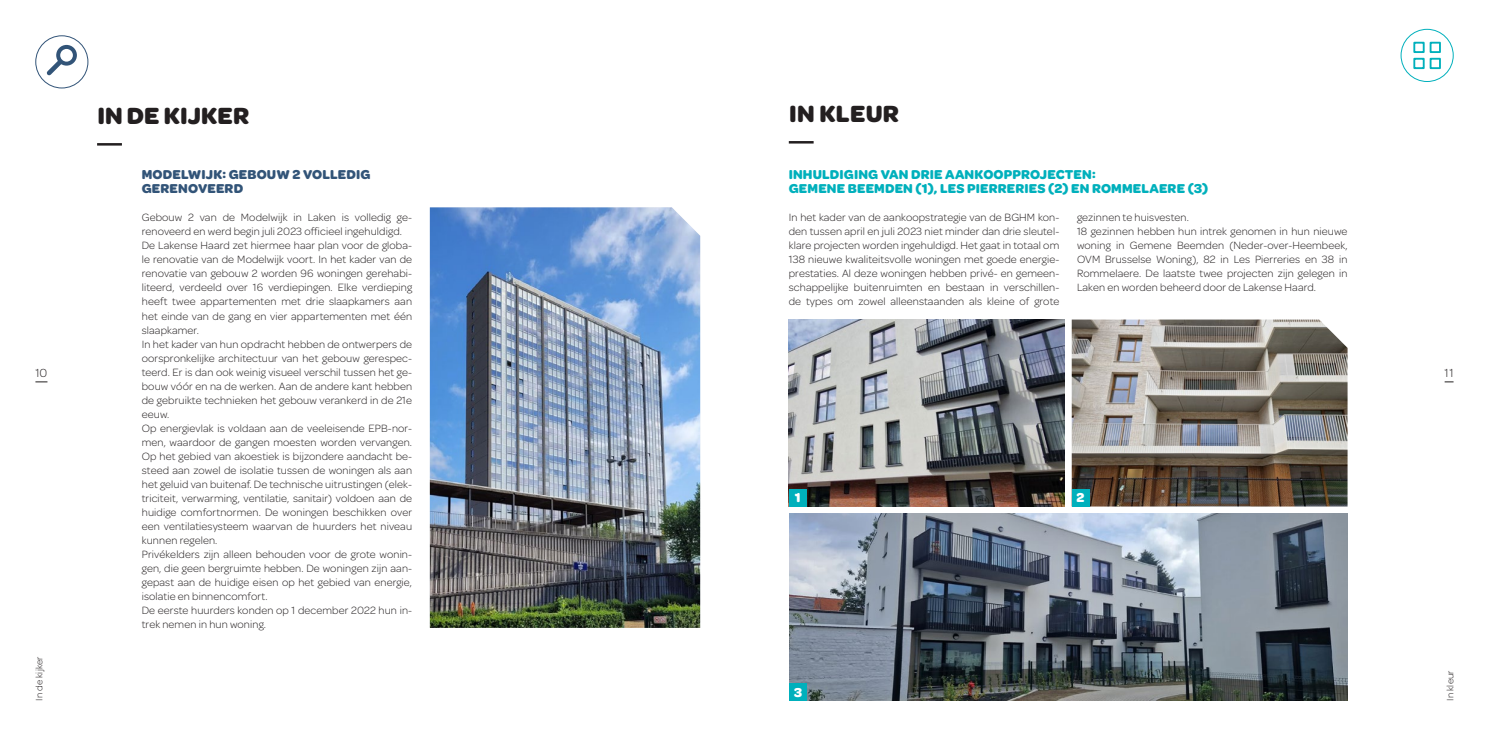
<style>
.page{position:relative;width:1489px;height:745px;background:#fff}
.page>*{position:absolute;margin:0;border:0;box-sizing:border-box;transform-origin:0 0}
.t1{font:700 25px "Omnes";color:#231f20}
.t2{font:700 13.75px/14px "Omnes";letter-spacing:.01em;color:#00b0bc}
.t3{font:700 13.75px/14px "Omnes";letter-spacing:.01em;color:#325478}
.t4{font:700 13.75px "Omnes";color:#fff}
.t5{font:300 12.5px "Omnes";color:#231f20}
.t6{font:300 11.25px/14px "Omnes";letter-spacing:.01em;color:#231f20}
.t7{font:300 10px "Omnes";letter-spacing:.01em;color:#231f20}
</style>
<div class="page">
<svg style="left:35px;top:381px;width:12px;height:1px"></svg>
<div style="left:1400px;top:29px;width:53px;height:53px;border:1px solid #00b0bc;border-radius:50%"></div>
<div style="left:1413px;top:42px;width:11px;height:11px;border:2px solid #00b0bc"></div>
<div style="left:1429px;top:42px;width:11px;height:11px;border:2px solid #00b0bc"></div>
<div style="left:1429px;top:58px;width:11px;height:11px;border:2px solid #00b0bc"></div>
<div style="left:1413px;top:58px;width:11px;height:11px;border:2px solid #00b0bc"></div>
<hr style="left:788px;top:141px;width:25px;height:2px;background:#231f20">
<div style="left:35px;top:35px;width:53px;height:53px;border:1px solid #325478;border-radius:50%"></div>
<div style="left:56px;top:45px;width:21px;height:21px;background:#325478;border-radius:50%"></div>
<svg style="left:46px;top:53px;width:23px;height:23px"></svg>
<div style="left:60px;top:49px;width:13px;height:13px;background:#fff;border-radius:50%"></div>
<hr style="left:97px;top:143px;width:25px;height:2px;background:#231f20">
<img style="left:430px;top:207px;width:270px;height:420px">
<img style="left:1071px;top:319px;width:276px;height:187px">
<img style="left:788px;top:319px;width:276px;height:187px">
<img style="left:789px;top:513px;width:558px;height:187px">
<div style="left:788px;top:488px;width:18px;height:18px;background:#00b0bc"></div>
<div style="left:789px;top:682px;width:17px;height:18px;background:#00b0bc"></div>
<div style="left:1071px;top:488px;width:18px;height:18px;background:#00b0bc"></div>
<h1 class="t1" style="left:97px;top:97px;width:153px">IN DE KIJKER</h1>
<h1 class="t1" style="left:789px;top:95px;width:111px">IN KLEUR</h1>
<p class="t3" style="left:142px;top:167px;width:230px">MODELWIJK: GEBOUW 2 VOLLEDIG<br>GERENOVEERD</p>
<p class="t6" style="left:142px;top:210px;width:272px">Gebouw 2 van de Modelwijk in Laken is volledig ge&shy;renoveerd en werd begin juli 2023 officieel ingehuldigd.<br>De Lakense Haard zet hiermee haar plan voor de globa&shy;le renovatie van de Modelwijk voort. In het kader van de renovatie van gebouw 2 worden 96 woningen gerehabi&shy;liteerd, verdeeld over 16 verdiepingen. Elke verdieping heeft twee appartementen met drie slaapkamers aan het einde van de gang en vier appartementen met één slaapkamer.<br>In het kader van hun opdracht hebben de ontwerpers de oorspronkelijke architectuur van het gebouw gerespec&shy;teerd. Er is dan ook weinig visueel verschil tussen het ge&shy;bouw vóór en na de werken. Aan de andere kant hebben de gebruikte technieken het gebouw verankerd in de 21e eeuw.<br>Op energievlak is voldaan aan de veeleisende EPB-nor&shy;men, waardoor de gangen moesten worden vervangen.<br>Op het gebied van akoestiek is bijzondere aandacht be&shy;steed aan zowel de isolatie tussen de woningen als aan het geluid van buitenaf. De technische uitrustingen (elek&shy;triciteit, verwarming, ventilatie, sanitair) voldoen aan de huidige comfortnormen. De woningen beschikken over een ventilatiesysteem waarvan de huurders het niveau kunnen regelen.<br>Privékelders zijn alleen behouden voor de grote wonin&shy;gen, die geen bergruimte hebben. De woningen zijn aan&shy;gepast aan de huidige eisen op het gebied van energie, isolatie en binnencomfort.<br>De eerste huurders konden op 1 december 2022 hun in&shy;trek nemen in hun woning.</p>
<p class="t2" style="left:788px;top:167px;width:421px">INHULDIGING VAN DRIE AANKOOPPROJECTEN:<br>GEMENE BEEMDEN (1), LES PIERRERIES (2) EN ROMMELAERE (3)</p>
<p class="t6" style="left:788px;top:210px;width:272px;text-align:justify">In het kader van de aankoopstrategie van de BGHM kon&shy;den tussen april en juli 2023 niet minder dan drie sleutel&shy;klare projecten worden ingehuldigd. Het gaat in totaal om 138 nieuwe kwaliteitsvolle woningen met goede energie&shy;prestaties. Al deze woningen hebben privé- en gemeen&shy;schappelijke buitenruimten en bestaan in verschillen&shy;de types om zowel alleenstaanden als kleine of grote</p>
<p class="t6" style="left:1076px;top:210px;width:272px">gezinnen te huisvesten.<br>18 gezinnen hebben hun intrek genomen in hun nieuwe woning in Gemene Beemden (Neder-over-Heembeek, OVM Brusselse Woning), 82 in Les Pierreries en 38 in Rommelaere. De laatste twee projecten zijn gelegen in Laken en worden beheerd door de Lakense Haard.</p>
<p class="t5" style="left:35px;top:364px;width:14px">10</p>
<p class="t5" style="left:1444px;top:364px;width:10px">11</p>
<p class="t4" style="left:1076px;top:487px;width:9px">2</p>
<p class="t4" style="left:794px;top:487px;width:7px">1</p>
<p class="t7" style="left:33px;top:700px;width:46px;rotate:-90deg">In de kijker</p>
<p class="t4" style="left:794px;top:681px;width:10px">3</p>
<p class="t7" style="left:1443px;top:700px;width:32px;rotate:-90deg">In kleur</p>
</div>
